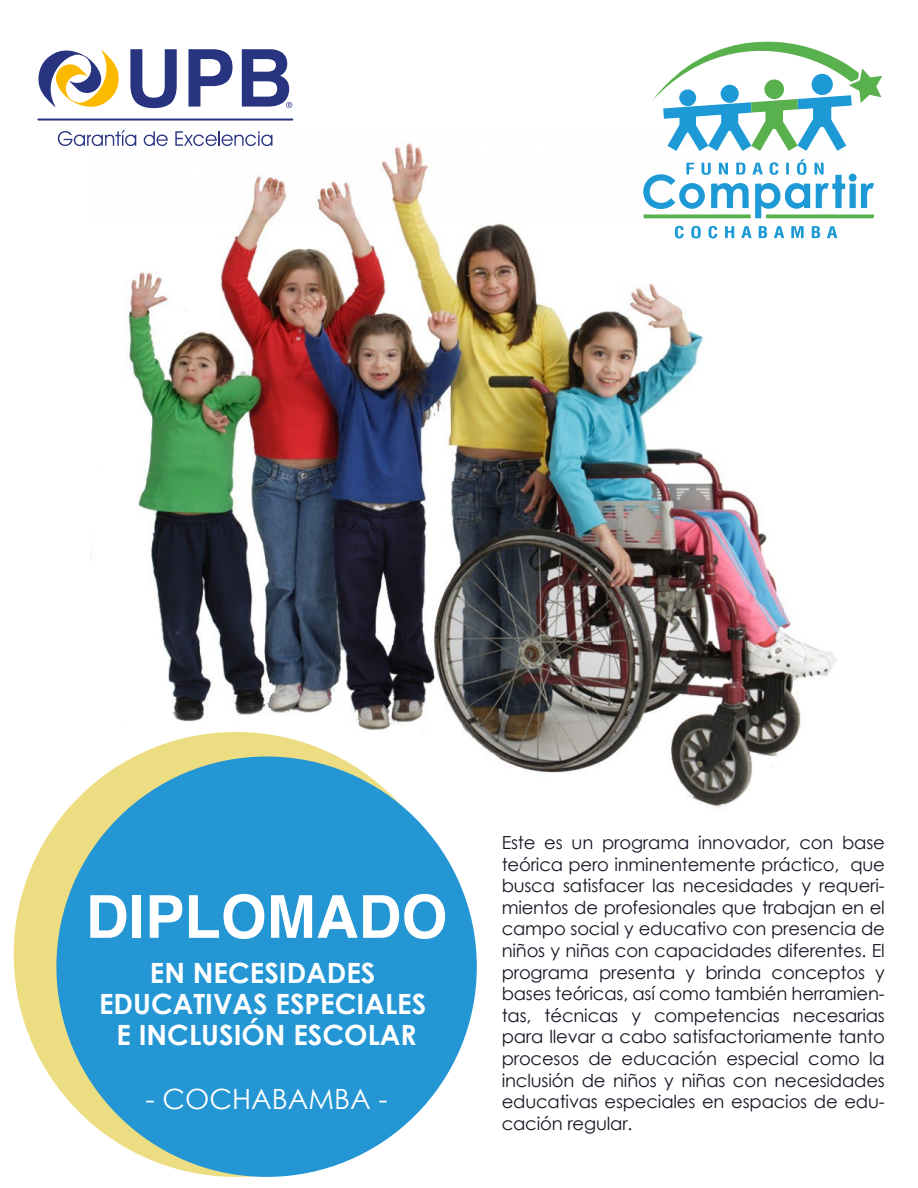
<style>
.page{position:relative;width:918px;height:1188px;background:#fff}
.page>*{position:absolute;margin:0;border:0;box-sizing:border-box;transform-origin:0 0}
.t1{font:700 59.1px "Helvetica";color:#fff}
.t2{font:700 27.9px/30.8px "Century Gothic";color:#fff;text-align:center}
.t3{font:27.9px "Century Gothic";color:#fff}
.t4{font:18px/21.6px "Century Gothic";letter-spacing:-.01em;color:#181524;text-align:justify}
</style>
<div class="page">
<img style="left:90px;top:134px;width:748px;height:680px">
<div style="left:14px;top:732px;width:444px;height:445px;background:#eddd82;border-radius:50%"></div>
<svg style="left:130px;top:49px;width:47px;height:59px"></svg>
<svg style="left:188px;top:49px;width:45px;height:58px"></svg>
<svg style="left:242px;top:49px;width:50px;height:59px"></svg>
<svg style="left:38px;top:50px;width:81px;height:57px"></svg>
<hr style="left:37px;top:119px;width:256px;height:2px;background:#283480">
<svg style="left:58px;top:130px;width:78px;height:16px"></svg>
<svg style="left:144px;top:131px;width:24px;height:15px"></svg>
<svg style="left:175px;top:131px;width:97px;height:15px"></svg>
<div style="left:56px;top:757px;width:421px;height:420px;background:#2496d4;border-radius:50%"></div>
<svg style="left:791px;top:226px;width:13px;height:12px"></svg>
<svg style="left:759px;top:226px;width:8px;height:12px"></svg>
<svg style="left:812px;top:226px;width:8px;height:12px"></svg>
<svg style="left:691px;top:226px;width:10px;height:13px"></svg>
<svg style="left:725px;top:226px;width:9px;height:12px"></svg>
<svg style="left:741px;top:226px;width:11px;height:13px"></svg>
<svg style="left:827px;top:226px;width:10px;height:12px"></svg>
<svg style="left:774px;top:226px;width:10px;height:12px"></svg>
<svg style="left:675px;top:226px;width:9px;height:13px"></svg>
<svg style="left:708px;top:226px;width:9px;height:13px"></svg>
<svg style="left:652px;top:41px;width:230px;height:110px"></svg>
<svg style="left:643px;top:159px;width:231px;height:60px"></svg>
<h1 class="t1" style="left:86px;top:880px;width:363px">DIPLOMADO</h1>
<h2 class="t2" style="left:99px;top:956px;width:329px">EN NECESIDADES<br>EDUCATIVAS ESPECIALES<br>E INCLUSIÓN ESCOLAR</h2>
<h2 class="t3" style="left:145px;top:1079px;width:244px">- COCHABAMBA -</h2>
<p class="t4" style="left:502px;top:831px;width:385px">Este es un programa innovador, con base teórica pero inminentemente práctico, que busca satisfacer las necesidades y requeri&shy;mientos de profesionales que trabajan en el campo social y educativo con presencia de niños y niñas con capacidades diferentes. El programa presenta y brinda conceptos y bases teóricas, así como también herramien&shy;tas, técnicas y competencias necesarias para llevar a cabo satisfactoriamente tanto procesos de educación especial como la inclusión de niños y niñas con necesidades educativas especiales en espacios de edu&shy;cación regular.</p>
</div>
